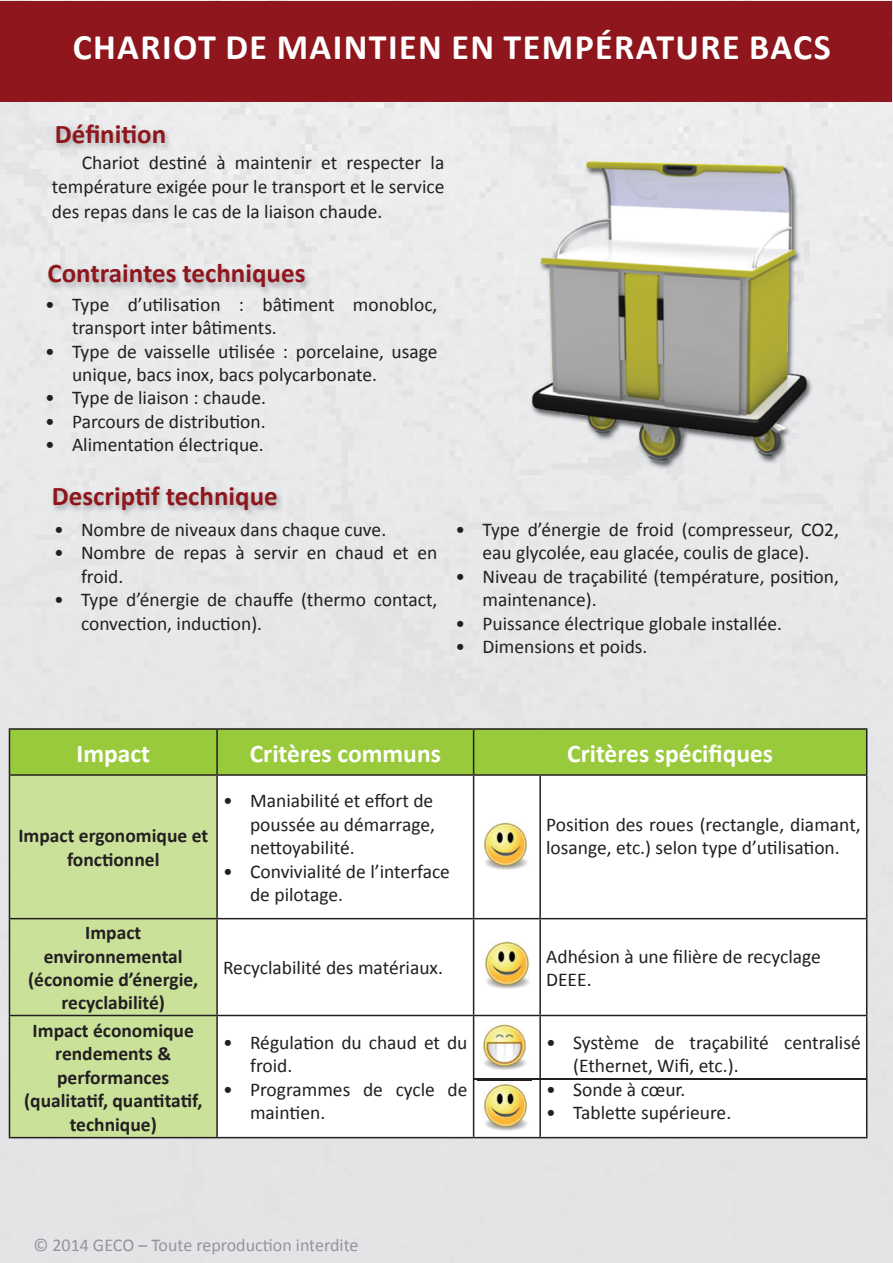
<style>
.page{position:relative;width:893px;height:1263px;background:#e7e8e9}
.page>*{position:absolute;margin:0;border:0;box-sizing:border-box;transform-origin:0 0}
.t1{font:700 36px "Calibri";letter-spacing:.04em;color:#fff}
.t2{font:700 27px "Calibri";color:#8e161c}
.t3{font:700 25.5px "Calibri";color:#fff}
.t4{font:19.5px/23.4px "Calibri";color:#231f20}
.t5{font:700 19.5px/23.4px "Calibri";color:#231f20;text-align:center}
.t6{font:18px "Calibri";color:#939598}
</style>
<div class="page">
<div style="left:1px;top:1px;width:891px;height:100px;background:#8e161c"></div>
<img style="left:54px;top:123px;width:118px;height:29px">
<img style="left:46px;top:263px;width:265px;height:33px">
<img style="left:51px;top:485px;width:233px;height:33px">
<div style="left:9px;top:729px;width:208px;height:46px;background:#99ca3b"></div>
<div style="left:218px;top:730px;width:648px;height:44px;background:#99ca3b"></div>
<div style="left:10px;top:776px;width:206px;height:361px;background:#cae19a"></div>
<svg style="left:218px;top:776px;width:648px;height:361px"></svg>
<hr style="left:216px;top:730px;width:2px;height:44px;background:#231f20">
<hr style="left:473px;top:730px;width:1px;height:44px;background:#231f20">
<hr style="left:9px;top:776px;width:1px;height:142px;background:#231f20">
<hr style="left:216px;top:776px;width:2px;height:142px;background:#231f20">
<hr style="left:473px;top:776px;width:1px;height:142px;background:#231f20">
<hr style="left:539px;top:776px;width:2px;height:142px;background:#231f20">
<hr style="left:866px;top:776px;width:1px;height:142px;background:#231f20">
<hr style="left:9px;top:918px;width:208px;height:1px;background:#231f20">
<hr style="left:9px;top:919px;width:1px;height:96px;background:#231f20">
<hr style="left:217px;top:918px;width:257px;height:1px;background:#231f20">
<hr style="left:216px;top:919px;width:2px;height:96px;background:#231f20">
<hr style="left:474px;top:918px;width:66px;height:1px;background:#231f20">
<hr style="left:473px;top:919px;width:1px;height:96px;background:#231f20">
<hr style="left:540px;top:918px;width:327px;height:1px;background:#231f20">
<hr style="left:539px;top:919px;width:2px;height:96px;background:#231f20">
<hr style="left:866px;top:919px;width:1px;height:96px;background:#231f20">
<hr style="left:9px;top:1015px;width:208px;height:1px;background:#231f20">
<hr style="left:9px;top:1016px;width:1px;height:121px;background:#231f20">
<hr style="left:217px;top:1015px;width:257px;height:1px;background:#231f20">
<hr style="left:216px;top:1016px;width:2px;height:121px;background:#231f20">
<hr style="left:474px;top:1015px;width:66px;height:1px;background:#231f20">
<hr style="left:473px;top:1016px;width:1px;height:121px;background:#231f20">
<hr style="left:540px;top:1015px;width:327px;height:1px;background:#231f20">
<hr style="left:539px;top:1016px;width:2px;height:121px;background:#231f20">
<hr style="left:866px;top:1016px;width:1px;height:121px;background:#231f20">
<hr style="left:9px;top:1137px;width:208px;height:1px;background:#231f20">
<hr style="left:217px;top:1137px;width:257px;height:1px;background:#231f20">
<hr style="left:474px;top:1137px;width:66px;height:1px;background:#231f20">
<hr style="left:540px;top:1137px;width:327px;height:1px;background:#231f20">
<hr style="left:9px;top:728px;width:208px;height:2px;background:#231f20">
<hr style="left:9px;top:730px;width:1px;height:44px;background:#231f20">
<hr style="left:217px;top:728px;width:257px;height:2px;background:#231f20">
<hr style="left:474px;top:728px;width:66px;height:2px;background:#231f20">
<hr style="left:540px;top:728px;width:327px;height:2px;background:#231f20">
<hr style="left:866px;top:730px;width:1px;height:44px;background:#231f20">
<hr style="left:9px;top:774px;width:208px;height:2px;background:#231f20">
<hr style="left:217px;top:774px;width:257px;height:2px;background:#231f20">
<hr style="left:474px;top:774px;width:66px;height:2px;background:#231f20">
<hr style="left:540px;top:774px;width:327px;height:2px;background:#231f20">
<img style="left:478px;top:818px;width:54px;height:54px">
<img style="left:477px;top:1020px;width:54px;height:51px">
<hr style="left:474px;top:1079px;width:392px;height:1px;background:#231f20">
<img style="left:478px;top:1080px;width:54px;height:53px">
<img style="left:479px;top:937px;width:54px;height:54px">
<div style="left:516px;top:146px;width:309px;height:330px;background:#ebebed"></div>
<img style="left:529px;top:160px;width:284px;height:310px">
<h1 class="t1" style="left:73px;top:24px;width:760px">CHARIOT DE MAINTIEN EN TEMPÉRATURE BACS</h1>
<h2 class="t2" style="left:55px;top:117px;width:113px">Définition</h2>
<p class="t4" style="left:52px;top:151px;width:394px;text-align:right">Chariot destiné à maintenir et respecter la température exigée pour le transport et le service</p>
<p class="t4" style="left:52px;top:200px;width:332px">des repas dans le cas de la liaison chaude.</p>
<h2 class="t2" style="left:47px;top:256px;width:259px">Contraintes techniques</h2>
<p class="t4" style="left:72px;top:293px;width:367px;text-indent:-27px">• Type d’utilisation : bâtiment monobloc, transport inter bâtiments.</p>
<p class="t4" style="left:72px;top:339px;width:367px;text-indent:-27px">• Type de vaisselle utilisée : porcelaine, usage unique, bacs inox, bacs polycarbonate.</p>
<p class="t4" style="left:45px;top:386px;width:223px">• Type de liaison : chaude.</p>
<p class="t4" style="left:45px;top:410px;width:222px">• Parcours de distribution.</p>
<p class="t4" style="left:45px;top:433px;width:220px">• Alimentation électrique.</p>
<h2 class="t2" style="left:52px;top:479px;width:227px">Descriptif technique</h2>
<p class="t4" style="left:54px;top:518px;width:334px">• Nombre de niveaux dans chaque cuve.</p>
<p class="t4" style="left:81px;top:541px;width:358px;text-indent:-27px">• Nombre de repas à servir en chaud et en froid.</p>
<p class="t4" style="left:81px;top:588px;width:358px;text-indent:-27px">• Type d’énergie de chauffe (thermo contact, convection, induction).</p>
<p class="t4" style="left:455px;top:518px;width:385px;text-align:center">• Type d’énergie de froid (compresseur, CO2, eau glycolée, eau glacée, coulis de glace).</p>
<p class="t4" style="left:482px;top:565px;width:358px;text-indent:-27px">• Niveau de traçabilité (température, position, maintenance).</p>
<p class="t4" style="left:455px;top:611px;width:328px">• Puissance électrique globale installée.</p>
<p class="t4" style="left:455px;top:635px;width:193px">• Dimensions et poids.</p>
<h3 class="t3" style="left:77px;top:737px;width:75px">Impact</h3>
<h3 class="t3" style="left:250px;top:737px;width:193px">Critères communs</h3>
<h3 class="t3" style="left:567px;top:737px;width:207px">Critères spécifiques</h3>
<p class="t5" style="left:18px;top:824px;width:191px">Impact ergonomique et fonctionnel</p>
<p class="t5" style="left:28px;top:921px;width:172px">Impact environnemental (économie d’énergie, recyclabilité)</p>
<p class="t4" style="left:250px;top:789px;width:186px;text-align:justify;text-indent:-27px">• Maniabilité et effort de poussée au démarrage, nettoyabilité.</p>
<p class="t4" style="left:250px;top:859px;width:201px;text-indent:-27px">• Convivialité de l’interface de pilotage.</p>
<p class="t4" style="left:546px;top:813px;width:316px">Position des roues (rectangle, diamant, losange, etc.) selon type d’utilisation.</p>
<p class="t4" style="left:223px;top:956px;width:221px">Recyclabilité des matériaux.</p>
<p class="t4" style="left:546px;top:944px;width:276px">Adhésion à une filière de recyclage<br>DEEE.</p>
<p class="t5" style="left:24px;top:1019px;width:180px">Impact économique rendements &amp; performances (qualitatif, quantitatif, technique)</p>
<p class="t4" style="left:250px;top:1031px;width:219px;text-indent:-27px">• Régulation du chaud et du froid.</p>
<p class="t4" style="left:250px;top:1077px;width:219px;text-indent:-27px">• Programmes de cycle de maintien.</p>
<p class="t6" style="left:33px;top:1233px;width:327px">© 2014 GECO – Toute reproduction interdite</p>
<p class="t4" style="left:573px;top:1031px;width:289px;text-indent:-27px">• Système de traçabilité centralisé (Ethernet, Wifi, etc.).</p>
<p class="t4" style="left:546px;top:1077px;width:141px">• Sonde à cœur.</p>
<p class="t4" style="left:546px;top:1101px;width:187px">• Tablette supérieure.</p>
</div>
